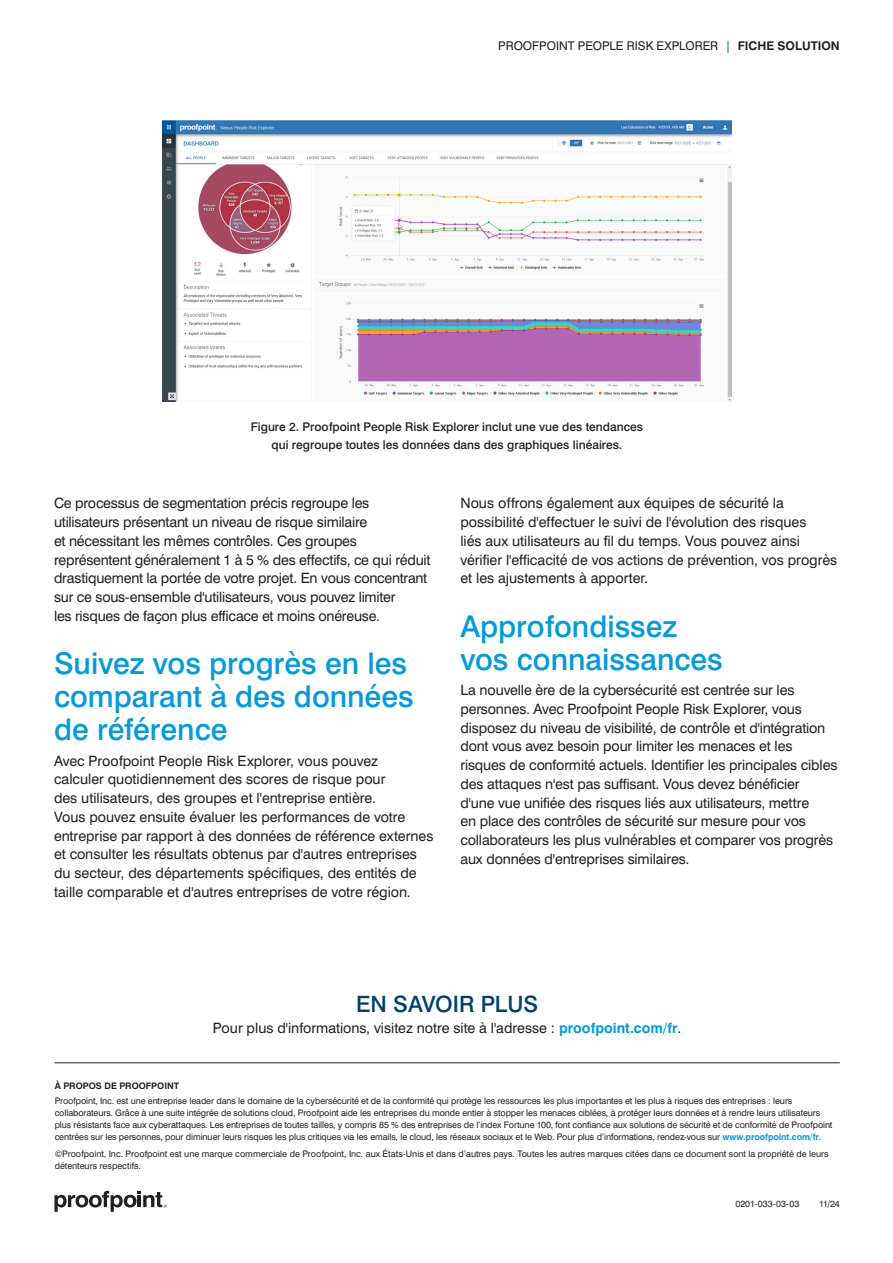
<style>
.page{position:relative;width:893px;height:1263px;background:#fff}
.page>*{position:absolute;margin:0;border:0;box-sizing:border-box;transform-origin:0 0}
.t1{font:500 30px/33px "Swiss 721 BT";color:#069ad9}
.t2{font:500 22.5px "Swiss 721 BT";color:#00416b}
.t3{font:14.25px/18.8px "Swiss 721 BT";letter-spacing:-.01em;color:#231f20}
.t4{font:500 12px/18px "Swiss 721 BT";color:#231f20;text-align:center}
.t5{font:12px "Swiss 721 BT";color:#231f20}
.t6{font:9px/12px "Swiss 721 BT";letter-spacing:-.01em;color:#231f20}
.t7{font:700 9px "Swiss 721 BT";color:#231f20}
.t8{font:9px "Swiss 721 BT";letter-spacing:.015em;color:#231f20}
.s1{font-weight:700;color:#069ad9}
.s2{font-weight:700}
</style>
<div class="page">
<svg style="left:54px;top:1191px;width:113px;height:21px"></svg>
<hr style="left:55px;top:1062px;width:785px;height:1px;background:#231f20">
<img style="left:162px;top:120px;width:570px;height:281px">
<p class="t5" style="left:498px;top:38px;width:343px">PROOFPOINT PEOPLE RISK EXPLORER <span class="s1">|</span> <span class="s2">FICHE SOLUTION</span></p>
<p class="t4" style="left:251px;top:417px;width:394px">Figure 2. Proofpoint People Risk Explorer inclut une vue des tendances qui regroupe toutes les données dans des graphiques linéaires.</p>
<p class="t3" style="left:54px;top:494px;width:378px">Ce processus de segmentation précis regroupe les utilisateurs présentant un niveau de risque similaire<br>et nécessitant les mêmes contrôles. Ces groupes représentent généralement 1 à 5 % des effectifs, ce qui réduit drastiquement la portée de votre projet. En vous concentrant sur ce sous-ensemble d'utilisateurs, vous pouvez limiter<br>les risques de façon plus efficace et moins onéreuse.</p>
<h1 class="t1" style="left:54px;top:647px;width:361px">Suivez vos progrès en les comparant à des données de référence</h1>
<p class="t3" style="left:54px;top:751px;width:381px">Avec Proofpoint People Risk Explorer, vous pouvez<br>calculer quotidiennement des scores de risque pour<br>des utilisateurs, des groupes et l'entreprise entière.<br>Vous pouvez ensuite évaluer les performances de votre entreprise par rapport à des données de référence externes et consulter les résultats obtenus par d'autres entreprises du secteur, des départements spécifiques, des entités de taille comparable et d'autres entreprises de votre région.</p>
<p class="t3" style="left:460px;top:494px;width:378px">Nous offrons également aux équipes de sécurité la possibilité d'effectuer le suivi de l'évolution des risques<br>liés aux utilisateurs au fil du temps. Vous pouvez ainsi vérifier l'efficacité de vos actions de prévention, vos progrès et les ajustements à apporter.</p>
<h1 class="t1" style="left:460px;top:609px;width:264px">Approfondissez vos connaissances</h1>
<p class="t3" style="left:460px;top:681px;width:378px">La nouvelle ère de la cybersécurité est centrée sur les personnes. Avec Proofpoint People Risk Explorer, vous disposez du niveau de visibilité, de contrôle et d'intégration dont vous avez besoin pour limiter les menaces et les risques de conformité actuels. Identifier les principales cibles des attaques n'est pas suffisant. Vous devez bénéficier<br>d'une vue unifiée des risques liés aux utilisateurs, mettre<br>en place des contrôles de sécurité sur mesure pour vos collaborateurs les plus vulnérables et comparer vos progrès aux données d'entreprises similaires.</p>
<h2 class="t2" style="left:356px;top:990px;width:184px">EN SAVOIR PLUS</h2>
<p class="t3" style="left:213px;top:1018px;width:470px">Pour plus d'informations, visitez notre site à l'adresse : <span class="s1">proofpoint.com/fr</span>.</p>
<p class="t7" style="left:55px;top:1080px;width:126px">À PROPOS DE PROOFPOINT</p>
<p class="t6" style="left:55px;top:1094px;width:779px">Proofpoint, Inc. est une entreprise leader dans le domaine de la cybersécurité et de la conformité qui protège les ressources les plus importantes et les plus à risques des entreprises : leurs collaborateurs. Grâce à une suite intégrée de solutions cloud, Proofpoint aide les entreprises du monde entier à stopper les menaces ciblées, à protéger leurs données et à rendre leurs utilisateurs plus résistants face aux cyberattaques. Les entreprises de toutes tailles, y compris 85 % des entreprises de l’index Fortune 100, font confiance aux solutions de sécurité et de conformité de Proofpoint centrées sur les personnes, pour diminuer leurs risques les plus critiques via les emails, le cloud, les réseaux sociaux et le Web. Pour plus d’informations, rendez-vous sur <span class="s1">www.proofpoint.com/fr</span>.</p>
<p class="t6" style="left:55px;top:1148px;width:776px">©Proofpoint, Inc. Proofpoint est une marque commerciale de Proofpoint, Inc. aux États-Unis et dans d’autres pays. Toutes les autres marques citées dans ce document sont la propriété de leurs détenteurs respectifs.</p>
<p class="t8" style="left:735px;top:1198px;width:65px">0201-033-03-03</p>
<p class="t6" style="left:819px;top:1198px;width:22px">11/24</p>
</div>
